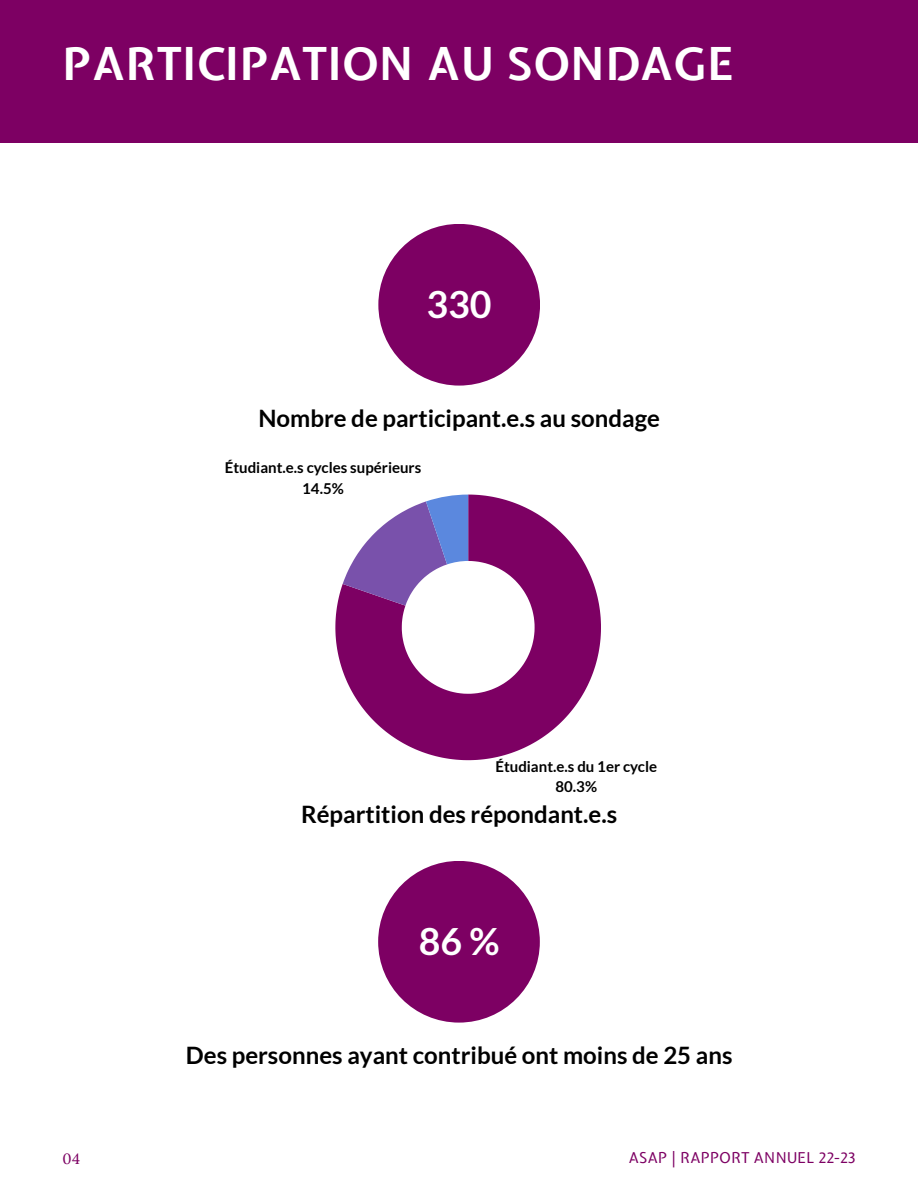
<style>
.page{position:relative;width:918px;height:1188px;background:#fff}
.page>*{position:absolute;margin:0;border:0;box-sizing:border-box;transform-origin:0 0}
.t1{font:700 45px "Expletus Sans";letter-spacing:.02em;color:#fff}
.t2{font:700 37.5px "Lato";color:#fff}
.t3{font:700 24px "Lato";color:#000}
.t4{font:700 15px/20.7px "Lato";color:#000;text-align:center}
.t5{font:14.85px "Expletus Sans";letter-spacing:.02em;color:#7d0063}
.t6{font:14.85px "Lora";color:#7d0063}
</style>
<div class="page">
<div style="left:0;top:0;width:918px;height:143px;background:#7d0063"></div>
<div style="left:378px;top:224px;width:162px;height:162px;background:#7d0063;border-radius:50%"></div>
<svg style="left:335px;top:495px;width:266px;height:265px;fill:#7d0063"></svg>
<svg style="left:343px;top:495px;width:125px;height:111px"></svg>
<div style="left:378px;top:861px;width:162px;height:162px;background:#7d0063;border-radius:50%"></div>
<h3 class="t1" style="left:63px;top:39px;width:673px">PARTICIPATION AU SONDAGE</h3>
<h3 class="t2" style="left:426px;top:281px;width:67px">330</h3>
<h2 class="t3" style="left:258px;top:403px;width:403px">Nombre de participant.e.s au sondage</h2>
<p class="t4" style="left:225px;top:457px;width:198px">Étudiant.e.s cycles supérieurs<br>14.5%</p>
<p class="t4" style="left:495px;top:755px;width:163px">Étudiant.e.s du 1er cycle<br>80.3%</p>
<h3 class="t3" style="left:301px;top:799px;width:318px">Répartition des répondant.e.s</h3>
<p class="t2" style="left:419px;top:918px;width:82px">86%</p>
<p class="t3" style="left:186px;top:1040px;width:548px">Des personnes ayant contribué ont moins de 25 ans</p>
<h1 class="t6" style="left:63px;top:1149px;width:19px">04</h1>
<h2 class="t5" style="left:629px;top:1149px;width:229px">ASAP | RAPPORT ANNUEL 22-23</h2>
</div>
